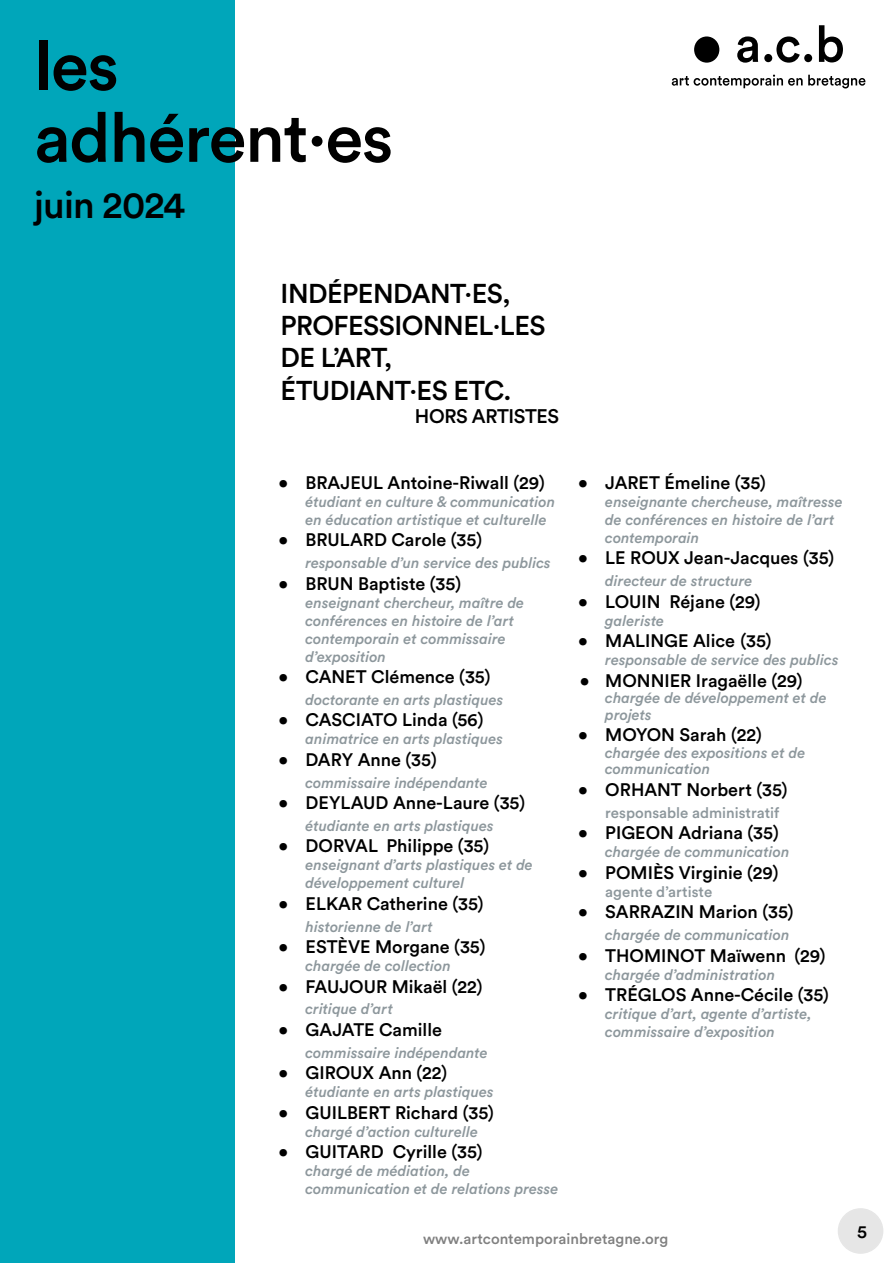
<style>
.page{position:relative;width:893px;height:1263px;background:#fff}
.page>*{position:absolute;margin:0;border:0;box-sizing:border-box;transform-origin:0 0}
.t1{font:500 69px/72px "Circular Std";letter-spacing:-.02em;color:#000}
.t2{font:500 37.5px "Circular Std";letter-spacing:-.02em;color:#000}
.t3{font:500 27px/32.4px "Circular Std";letter-spacing:-.02em;color:#000}
.t4{font:500 19.5px "Circular Std";letter-spacing:-.02em;color:#000}
.t5{font:500 18px "Circular Std";color:#000}
.t6{font:italic 500 15px/18px "Circular Std";color:#8d979c}
.t7{font:500 15px "Circular Std";color:#8d979c}
.t8{font:500 15px "Circular Std";color:#000}
</style>
<div class="page">
<div style="left:838px;top:1209px;width:45px;height:44px;background:#e6e6e6;border-radius:50%"></div>
<div style="left:838px;top:1208px;width:45px;height:46px;border:2px solid #000;border-radius:50%"></div>
<div style="left:0;top:0;width:234px;height:1263px;background:#00a6ba"></div>
<div style="left:694px;top:36px;width:25px;height:27px;background:#000;border-radius:50%"></div>
<svg style="left:764px;top:25px;width:79px;height:38px"></svg>
<svg style="left:737px;top:36px;width:21px;height:27px"></svg>
<svg style="left:672px;top:75px;width:193px;height:13px"></svg>
<h1 class="t1" style="left:34px;top:28px;width:361px">les adhérent·es</h1>
<h2 class="t2" style="left:34px;top:181px;width:153px">juin 2024</h2>
<h3 class="t3" style="left:281px;top:276px;width:267px">I NDÉPENDANT·ES,<br>PROFESSIONNEL·LES<br>DE L’ART,<br>ÉTUDIANT·ES ETC.</h3>
<h3 class="t4" style="left:415px;top:404px;width:146px">HORS ARTISTES</h3>
<p class="t5" style="left:279px;top:471px;width:268px">• BRAJEUL Antoine-Riwall (29)</p>
<p class="t6" style="left:306px;top:492px;width:251px">étudiant en culture &amp; communication en éducation artistique et culturelle</p>
<p class="t5" style="left:279px;top:529px;width:50px">• BRUL</p>
<p class="t5" style="left:350px;top:529px;width:133px">ARD Carole (35)</p>
<p class="t6" style="left:306px;top:553px;width:247px">responsable d’un service des publics</p>
<p class="t5" style="left:279px;top:572px;width:184px">• BRU N Baptiste (35)</p>
<p class="t6" style="left:306px;top:593px;width:220px">enseignant chercheur, maître de conférences en histoire de l’art contemporain et commissaire d’exposition</p>
<p class="t5" style="left:279px;top:665px;width:214px">• CANET Clémence (35)</p>
<p class="t6" style="left:306px;top:690px;width:199px">doctorante en arts plastiques</p>
<p class="t5" style="left:279px;top:709px;width:206px">• CASCIATO Linda (56)</p>
<p class="t6" style="left:306px;top:730px;width:199px">animatrice en arts plastiques</p>
<p class="t5" style="left:279px;top:748px;width:160px">• DARY Anne (35)</p>
<p class="t6" style="left:306px;top:773px;width:184px">commissaire indépendante</p>
<p class="t5" style="left:279px;top:791px;width:248px">• DEYLAUD Anne-Laure (35)</p>
<p class="t6" style="left:306px;top:816px;width:190px">étudiante en arts plastiques</p>
<p class="t5" style="left:279px;top:835px;width:212px">• DORVAL Philippe (35)</p>
<p class="t6" style="left:306px;top:856px;width:229px">enseignant d’arts plastiques et de développement culturel</p>
<p class="t5" style="left:279px;top:892px;width:207px">• ELKAR Catherine (35)</p>
<p class="t6" style="left:306px;top:917px;width:129px">historienne de l’art</p>
<p class="t5" style="left:279px;top:935px;width:208px">• ESTÈVE Morgane (35)</p>
<p class="t6" style="left:306px;top:956px;width:147px">chargée de collection</p>
<p class="t5" style="left:279px;top:975px;width:84px">• FAUJOUR</p>
<p class="t5" style="left:392px;top:975px;width:92px">Mikaël (22)</p>
<p class="t6" style="left:306px;top:1000px;width:89px">critique d’art</p>
<p class="t5" style="left:279px;top:1018px;width:165px">• GAJATE Camille</p>
<p class="t6" style="left:306px;top:1043px;width:184px">commissaire indépendante</p>
<p class="t5" style="left:279px;top:1061px;width:52px">• GIROU</p>
<p class="t5" style="left:363px;top:1061px;width:86px">X Ann (22)</p>
<p class="t6" style="left:306px;top:1082px;width:190px">étudiante en arts plastiques</p>
<p class="t5" style="left:279px;top:1101px;width:217px">• GUILBERT Richard (35)</p>
<p class="t6" style="left:306px;top:1122px;width:174px">chargé d’action culturelle</p>
<p class="t5" style="left:279px;top:1141px;width:206px">• GUITARD Cyrille (35)</p>
<p class="t6" style="left:306px;top:1162px;width:254px">chargé de médiation, de communication et de relations presse</p>
<p class="t5" style="left:578px;top:471px;width:189px">• JARET Émeline (35)</p>
<p class="t6" style="left:605px;top:492px;width:239px">enseignante chercheuse, maîtresse de conférences en histoire de l’art contemporain</p>
<p class="t5" style="left:578px;top:547px;width:65px">• LE ROU</p>
<p class="t5" style="left:668px;top:547px;width:168px">X Jean-Jacques (35)</p>
<p class="t6" style="left:605px;top:571px;width:149px">directeur de structure</p>
<p class="t5" style="left:578px;top:590px;width:38px">• LOUI</p>
<p class="t5" style="left:647px;top:590px;width:115px">N Réjane (29)</p>
<p class="t6" style="left:605px;top:611px;width:60px">galeriste</p>
<p class="t5" style="left:578px;top:629px;width:195px">• MALI NGE Alice (35)</p>
<p class="t6" style="left:605px;top:650px;width:235px">responsable de service des publics</p>
<p class="t5" style="left:580px;top:669px;width:224px">• MONNI ER I ragaëlle (29)</p>
<p class="t6" style="left:605px;top:689px;width:223px;line-height:16.5px">chargée de développement et de projets</p>
<p class="t5" style="left:578px;top:724px;width:185px">• MOYON Sarah (22)</p>
<p class="t6" style="left:605px;top:744px;width:202px;line-height:16.5px">chargée des expositions et de communication</p>
<p class="t5" style="left:578px;top:778px;width:211px">• OR HANT Norbert (35)</p>
<p class="t7" style="left:605px;top:803px;width:176px">responsable administratif</p>
<p class="t5" style="left:578px;top:821px;width:202px">• PIGEON Adriana (35)</p>
<p class="t6" style="left:605px;top:842px;width:186px">chargée de communication</p>
<p class="t5" style="left:578px;top:861px;width:202px">• POMI ÈS Virginie (29)</p>
<p class="t7" style="left:605px;top:882px;width:108px">agente d’artiste</p>
<p class="t5" style="left:578px;top:901px;width:217px">• SARRAZI N Marion (35)</p>
<p class="t6" style="left:605px;top:925px;width:186px">chargée de communication</p>
<p class="t5" style="left:578px;top:944px;width:249px">• THOMI NOT Maïwenn (29)</p>
<p class="t6" style="left:605px;top:965px;width:171px">chargée d’administration</p>
<p class="t5" style="left:578px;top:983px;width:252px">• TRÉGLOS Anne-Cécile (35)</p>
<p class="t6" style="left:605px;top:1004px;width:208px">critique d’art, agente d’artiste, commissaire d’exposition</p>
<p class="t8" style="left:423px;top:1230px;width:247px">www.artcontemporainbretagne.org</p>
<p class="t5" style="left:857px;top:1220px;width:11px">5</p>
</div>
